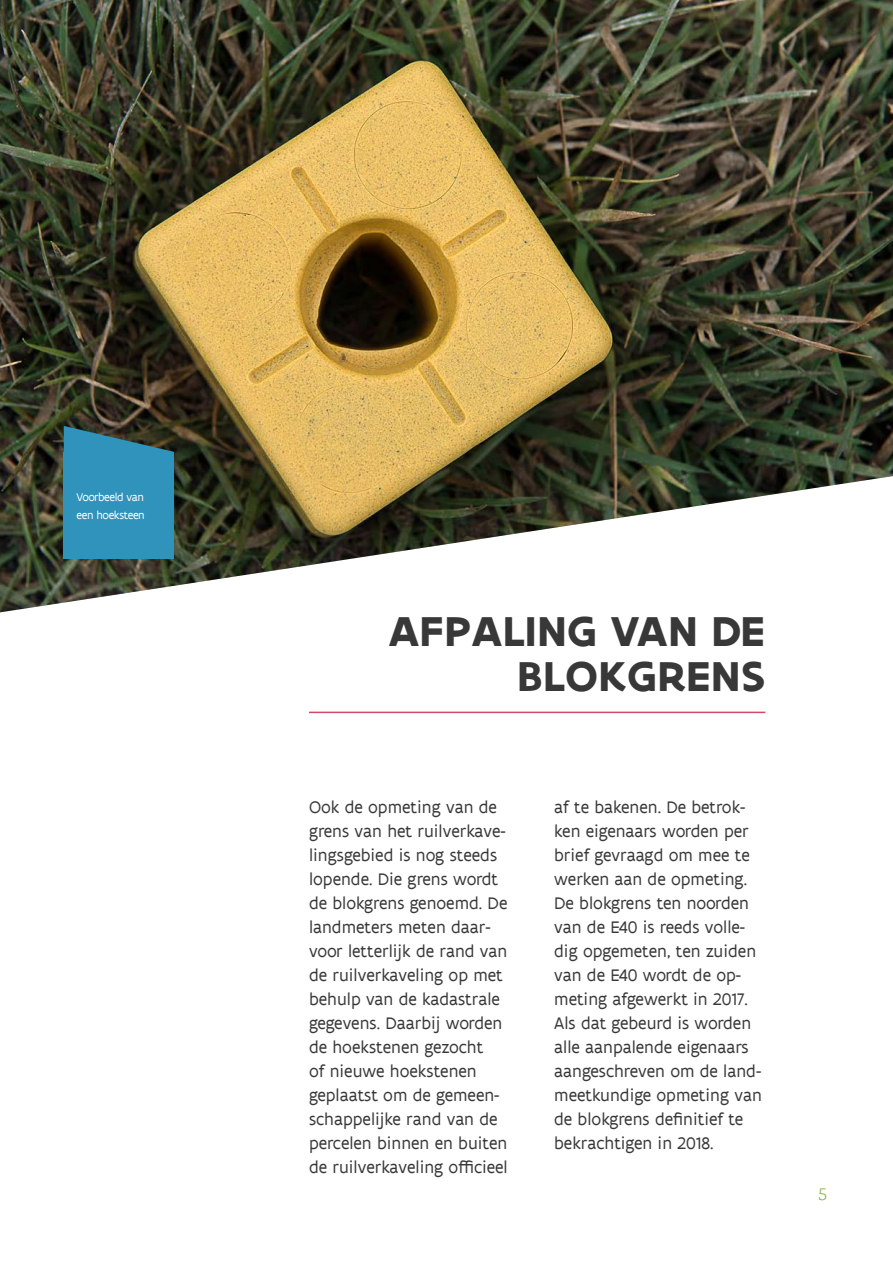
<style>
.page{position:relative;width:893px;height:1263px;background:#fff}
.page>*{position:absolute;margin:0;border:0;box-sizing:border-box;transform-origin:0 0}
.Titel{font:700 45px/45px "Flanders Art Sans";letter-spacing:.005em;color:#383839;text-align:right}
.Inleidende_tekst_art{font:18px/24px "Flanders Art Sans";color:#383839}
.t1{font:300 18px "Flanders Art Serif";color:#84b13f}
.Tekst{font:12px/18px "Flanders Art Sans";letter-spacing:-.03em;color:#fff}
</style>
<div class="page">
<img style="left:0;top:0;width:893px;height:612px">
<hr style="left:309px;top:712px;width:456px;height:1px;background:#d74666">
<svg style="left:64px;top:426px;width:110px;height:26px;background:#31616d"></svg>
<div style="left:64px;top:452px;width:110px;height:106px;background:#3093bc"></div>
<p class="Tekst" style="left:77px;top:488px;width:70px">Voorbeeld van een hoeksteen</p>
<p class="Titel" style="left:388px;top:609px;width:378px">AFPALING VAN DE<br>BLOKGRENS</p>
<p class="Inleidende_tekst_art" style="left:309px;top:795px;width:200px">Ook de opmeting van de grens van het ruilverkave&shy;lingsgebied is nog steeds lopende. Die grens wordt de blokgrens genoemd. De landmeters meten daar&shy;voor letterlijk de rand van de ruilverkaveling op met behulp van de kadastrale gegevens. Daarbij worden de hoekstenen gezocht<br>of nieuwe hoekstenen geplaatst om de gemeen&shy;schappelijke rand van de percelen binnen en buiten de ruilverkaveling officieel</p>
<p class="Inleidende_tekst_art" style="left:554px;top:795px;width:209px">af te bakenen. De betrok&shy;ken eigenaars worden per brief gevraagd om mee te werken aan de opmeting.<br>De blokgrens ten noorden van de E40 is reeds volle&shy;dig opgemeten, ten zuiden van de E40 wordt de op&shy;meting afgewerkt in 2017.<br>Als dat gebeurd is worden alle aanpalende eigenaars aangeschreven om de land&shy;meetkundige opmeting van de blokgrens definitief te bekrachtigen in 2018.</p>
<p class="t1" style="left:818px;top:1183px;width:10px">5</p>
</div>
